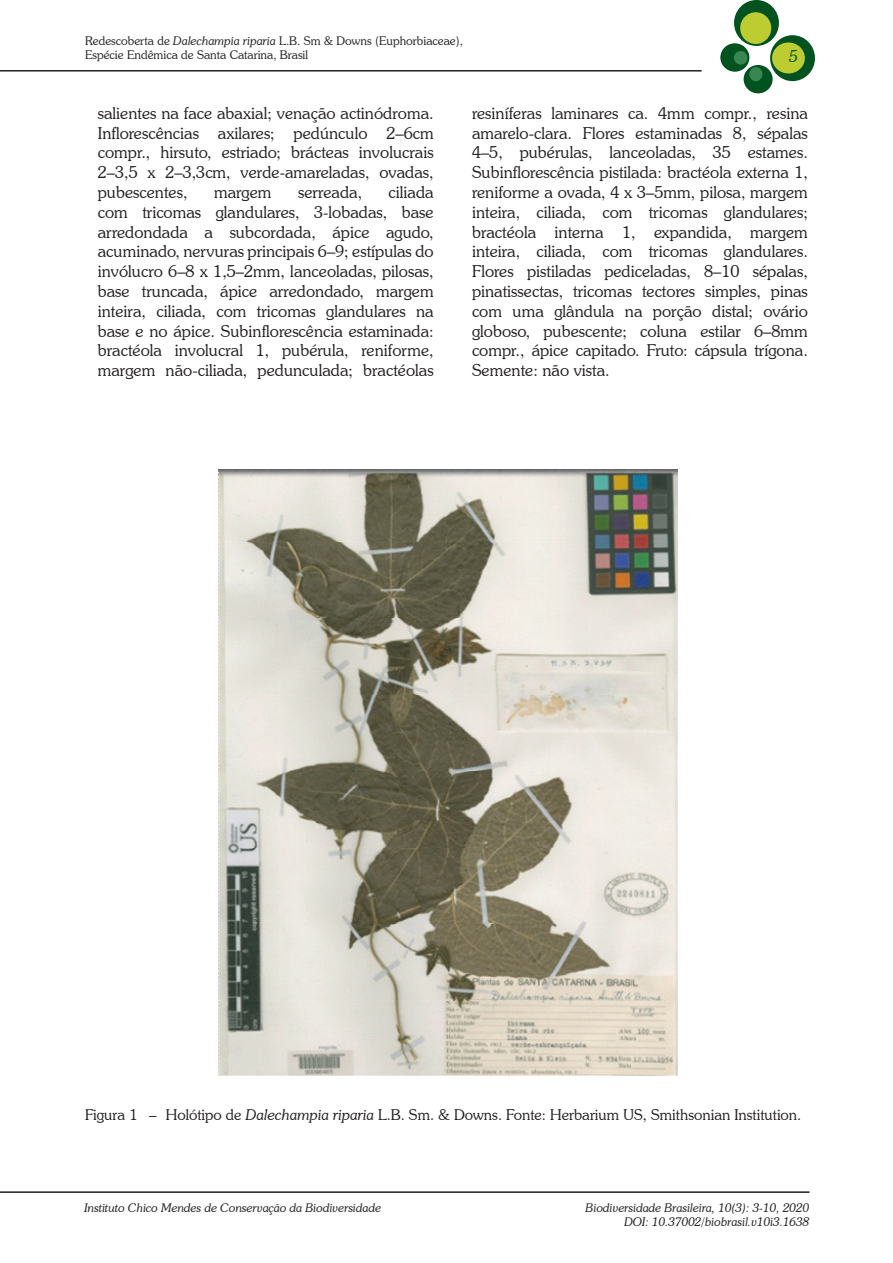
<style>
.page{position:relative;width:893px;height:1263px;background:#fff}
.page>*{position:absolute;margin:0;border:0;box-sizing:border-box;transform-origin:0 0}
.t1{font:300 16.5px/19.8px "Souvenir IT Cby BT";color:#231f20;text-align:justify}
.t2{font:italic 300 16.5px "Souvenir IT Cby BT";color:#00531e}
.t3{font:300 15px "Souvenir IT Cby BT";color:#231f20}
.t4{font:italic 300 12px/14.4px "Souvenir IT Cby BT";color:#231f20;text-align:right}
.t5{font:300 12px/14.4px "Souvenir IT Cby BT";color:#231f20}
.s1{font-style:italic}
</style>
<div class="page">
<div style="left:734px;top:0;width:45px;height:46px;background:#00531e;border-radius:50%"></div>
<div style="left:770px;top:35px;width:45px;height:46px;background:#00531e;border-radius:50%"></div>
<div style="left:720px;top:43px;width:29px;height:29px;background:#00531e;border-radius:50%"></div>
<div style="left:744px;top:65px;width:29px;height:28px;background:#00531e;border-radius:50%"></div>
<div style="left:740px;top:12px;width:31px;height:32px;background:#bdcd31;border-radius:50%"></div>
<div style="left:772px;top:42px;width:33px;height:31px;background:#bdcd31;border-radius:50%"></div>
<div style="left:734px;top:51px;width:13px;height:14px;background:#388750;border-radius:50%"></div>
<div style="left:749px;top:67px;width:13px;height:14px;background:#388750;border-radius:50%"></div>
<hr style="left:0;top:1191px;width:809px;height:2px;background:#231f20">
<hr style="left:0;top:70px;width:702px;height:2px;background:#231f20">
<img style="left:218px;top:470px;width:459px;height:606px">
<p class="t5" style="left:85px;top:33px;width:380px">Redescoberta de <span class="s1">Dalechampia riparia</span> L.B. Sm &amp; Downs (Euphorbiaceae),<br>Espécie Endêmica de Santa Catarina, Brasil</p>
<p class="t2" style="left:789px;top:46px;width:11px">5</p>
<p class="t1" style="left:98px;top:103px;width:337px">salientes na face abaxial; venação actinódroma.<br>Inflorescências axilares; pedúnculo 2–6cm compr., hirsuto, estriado; brácteas involucrais 2–3,5 x 2–3,3cm, verde-amareladas, ovadas, pubescentes,</p>
<p class="t1" style="left:98px;top:182px;width:337px;text-indent:291px">ciliada com tricomas glandulares, 3-lobadas, base arredondada a subcordada, ápice agudo, acuminado, nervuras principais 6–9; estípulas do invólucro 6–8 x 1,5–2mm, lanceoladas, pilosas, base truncada, ápice arredondado, margem inteira, ciliada, com tricomas glandulares na base e no ápice. Subinflorescência estaminada: bractéola involucral 1, pubérula, reniforme, margem não-ciliada, pedunculada; bractéolas</p>
<p class="t1" style="left:214px;top:182px;width:59px">margem</p>
<p class="t1" style="left:298px;top:182px;width:66px">serreada,</p>
<p class="t1" style="left:472px;top:103px;width:337px">resiníferas laminares ca. 4mm compr., resina amarelo-clara. Flores estaminadas 8, sépalas 4–5, pubérulas, lanceoladas, 35 estames.<br>Subinflorescência pistilada: bractéola externa 1, reniforme a ovada, 4 x 3–5mm, pilosa, margem inteira, ciliada, com tricomas glandulares; bractéola interna 1, expandida, margem inteira, ciliada, com tricomas glandulares.<br>Flores pistiladas pediceladas, 8–10 sépalas, pinatissectas, tricomas tectores simples, pinas com uma glândula na porção distal; ovário globoso, pubescente; coluna estilar 6–8mm compr., ápice capitado. Fruto: cápsula trígona.<br>Semente: não vista.</p>
<p class="t3" style="left:85px;top:1105px;width:718px">Figura 1 – Holótipo de <span class="s1">Dalechampia riparia</span> L.B. Sm. &amp; Downs. Fonte: Herbarium US, Smithsonian Institution.</p>
<p class="t4" style="left:84px;top:1200px;width:298px">Instituto Chico Mendes de Conservação da Biodiversidade</p>
<p class="t4" style="left:586px;top:1200px;width:225px">Biodiversidade Brasileira, 10(3): 3-10, 2020<br>DOI: 10.37002/biobrasil.v10i3.1638</p>
</div>
